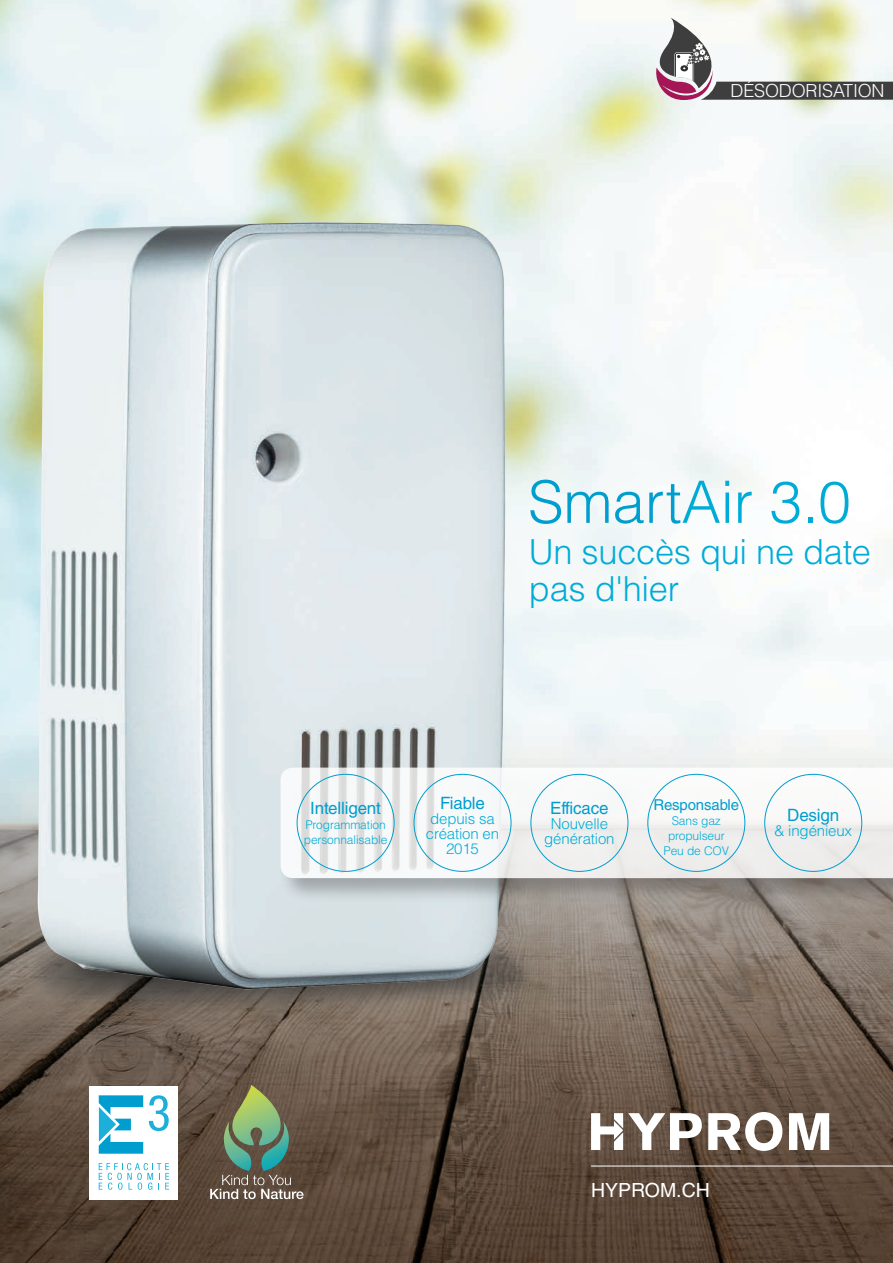
<style>
.page{position:relative;width:893px;height:1263px;background:#fff}
.page>*{position:absolute;margin:0;border:0;box-sizing:border-box;transform-origin:0 0}
.t1{font:300 58.5px "Helvetica LT Std";color:#00acd7}
.t2{font:300 34.5px/37.5px "Helvetica LT Std";letter-spacing:-.01em;color:#00acd7}
.t3{font:19.5px "Helvetica LT Std";color:#fff}
.t4{font:300 18px "Helvetica LT Std";letter-spacing:-.01em;color:#fff}
.t5{font:16.95px "Helvetica LT Std";letter-spacing:-.01em;color:#009ece}
.t6{font:300 15px/15px "Helvetica LT Std";letter-spacing:-.01em;color:#00acd7;text-align:center}
.t7{font:15px "Helvetica LT Std";letter-spacing:-.01em;color:#009ece}
.t8{font:300 12px/15px "Helvetica LT Std";letter-spacing:-.01em;color:#00acd7}
.s1{color:#009ece}
</style>
<div class="page">
<img style="left:0;top:0;width:893px;height:1263px">
<img style="left:31px;top:0;width:485px;height:1086px">
<div style="left:278px;top:765px;width:615px;height:139px;background:#231f20;opacity:.4"></div>
<svg style="left:280px;top:767px;width:613px;height:111px;fill:#f5f7f7"></svg>
<svg style="left:652px;top:18px;width:241px;height:82px"></svg>
<svg style="left:210px;top:1085px;width:94px;height:114px"></svg>
<svg style="left:591px;top:1113px;width:111px;height:37px"></svg>
<svg style="left:708px;top:1112px;width:74px;height:39px"></svg>
<svg style="left:789px;top:1113px;width:40px;height:37px"></svg>
<hr style="left:591px;top:1166px;width:302px;height:1px;background:#fff">
<div style="left:89px;top:1086px;width:89px;height:113px;background:#fff"></div>
<svg style="left:149px;top:1095px;width:20px;height:36px"></svg>
<svg style="left:99px;top:1095px;width:44px;height:59px"></svg>
<svg style="left:99px;top:1163px;width:70px;height:27px"></svg>
<p class="t4" style="left:731px;top:80px;width:156px">DÉSODORISATION</p>
<p class="t1" style="left:528px;top:466px;width:324px"><span class="s1">Smart</span>Air 3.0</p>
<p class="t2" style="left:529px;top:532px;width:344px">Un succès qui ne date pas d'hier</p>
<p class="t5" style="left:310px;top:798px;width:72px">Intelligent</p>
<p class="t8" style="left:304px;top:817px;width:85px">Programmation personnalisable</p>
<h3 class="t5" style="left:440px;top:793px;width:46px">Fiable</h3>
<p class="t6" style="left:426px;top:811px;width:75px">depuis sa création en<br>2015</p>
<h3 class="t5" style="left:787px;top:805px;width:54px">Design</h3>
<p class="t7" style="left:654px;top:796px;width:87px">Responsable</p>
<p class="t8" style="left:663px;top:813px;width:67px;text-align:center">Sans gaz propulseur<br>Peu de COV</p>
<h3 class="t5" style="left:550px;top:798px;width:60px">Efficace</h3>
<p class="t6" style="left:544px;top:816px;width:72px">Nouvelle génération</p>
<p class="t6" style="left:774px;top:823px;width:79px">&amp; ingénieux</p>
<p class="t3" style="left:591px;top:1179px;width:120px">HYPROM.CH</p>
</div>
